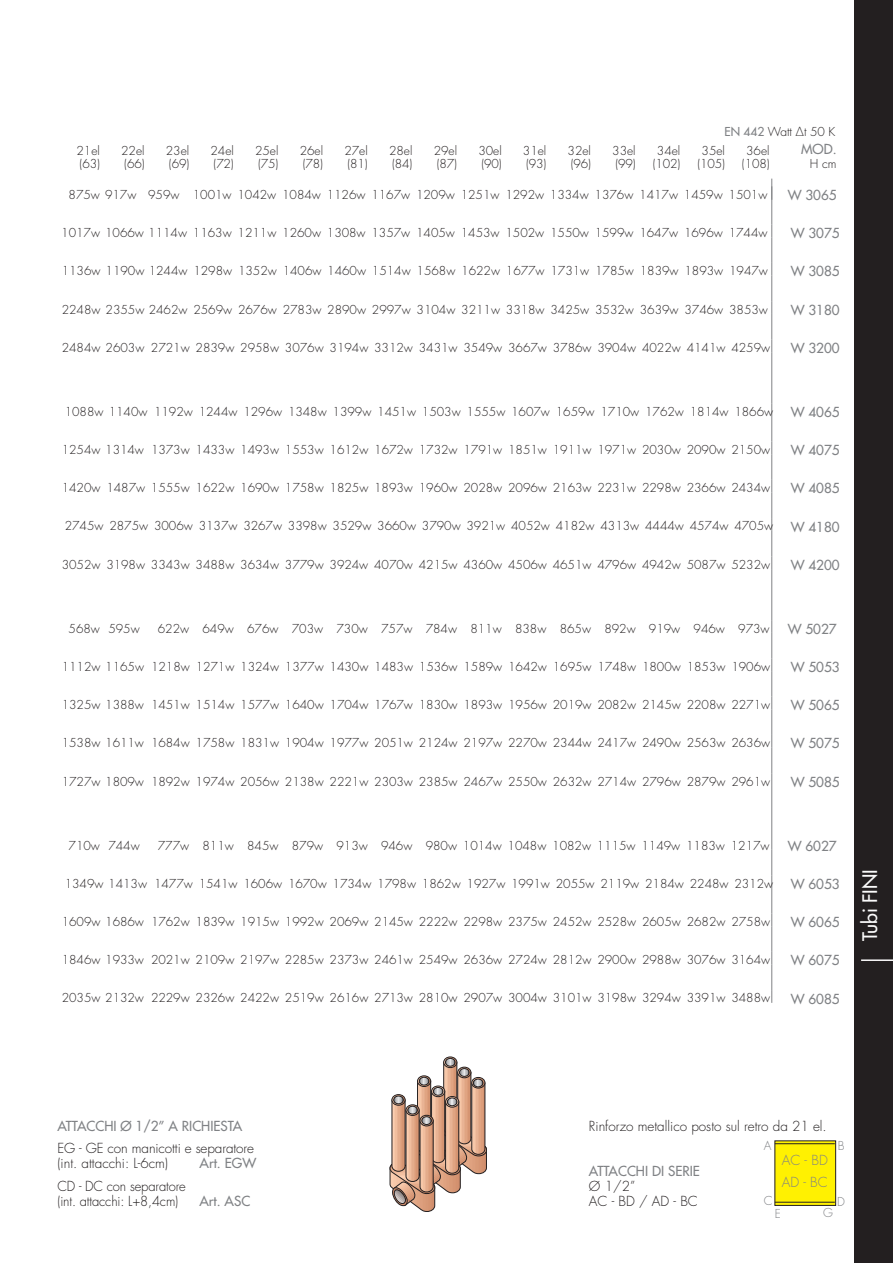
<style>
.page{position:relative;width:893px;height:1263px;background:#fff}
.page>*{position:absolute;margin:0;border:0;box-sizing:border-box;transform-origin:0 0}
.t1{font:500 19.5px "Futura Std";color:#fafafa}
.t2{font:500 13.5px "Futura Std";color:#808285}
.t3{font:300 13.5px/15px "Futura Std";letter-spacing:-.005em;color:#231f20}
.t4{font:300 13.5px/15.3px "Futura Std";letter-spacing:-.005em;color:#231f20;scale:.96 1}
.t5{font:300 13.5px/22.5px "Futura Std";color:#808285}
.t6{font:300 12px "Futura Std";color:#231f20}
.t7{font:300 12px "Futura Std";color:#808285}
.s1{font-weight:500;color:#808285}
</style>
<div class="page">
<svg style="left:390px;top:1057px;width:97px;height:155px"></svg>
<div style="left:422px;top:1117px;width:9px;height:7px;border:1px solid #231f20;border-radius:50%"></div>
<div style="left:774px;top:1140px;width:62px;height:66px;background:#fff101;border:1px solid #231f20"></div>
<hr style="left:775px;top:1143px;width:60px;height:1px;background:#231f20">
<hr style="left:775px;top:1202px;width:60px;height:1px;background:#231f20">
<div style="left:855px;top:0;width:38px;height:1263px;background:#231f20"></div>
<hr style="left:861px;top:959px;width:32px;height:2px;background:#fafafa">
<svg style="left:771px;top:179px;width:1px;height:173px"></svg>
<hr style="left:771px;top:352px;width:1px;height:51px;background:#808285">
<svg style="left:771px;top:403px;width:1px;height:166px"></svg>
<hr style="left:771px;top:569px;width:1px;height:51px;background:#808285">
<svg style="left:771px;top:620px;width:1px;height:166px"></svg>
<hr style="left:771px;top:786px;width:1px;height:51px;background:#808285">
<svg style="left:771px;top:837px;width:1px;height:166px"></svg>
<p class="t6" style="left:725px;top:125px;width:112px"><span class="s1">EN 442</span> Watt ∆t 50 K</p>
<p class="t6" style="left:77px;top:144px;width:25px">21el</p>
<p class="t6" style="left:121px;top:144px;width:25px">22el</p>
<p class="t6" style="left:166px;top:144px;width:25px">23el</p>
<p class="t6" style="left:210px;top:144px;width:25px">24el</p>
<p class="t6" style="left:255px;top:144px;width:25px">25el</p>
<p class="t6" style="left:300px;top:144px;width:25px">26el</p>
<p class="t6" style="left:344px;top:144px;width:25px">27el</p>
<p class="t6" style="left:389px;top:144px;width:25px">28el</p>
<p class="t6" style="left:434px;top:144px;width:25px">29el</p>
<p class="t6" style="left:478px;top:144px;width:25px">30el</p>
<p class="t6" style="left:523px;top:144px;width:25px">31el</p>
<p class="t6" style="left:568px;top:144px;width:25px">32el</p>
<p class="t6" style="left:612px;top:144px;width:25px">33el</p>
<p class="t6" style="left:657px;top:144px;width:25px">34el</p>
<p class="t6" style="left:701px;top:144px;width:25px">35el</p>
<p class="t6" style="left:746px;top:144px;width:25px">36el</p>
<p class="t2" style="left:801px;top:141px;width:37px">MOD.</p>
<p class="t6" style="left:80px;top:156px;width:66px">(63) (66)</p>
<p class="t6" style="left:169px;top:156px;width:66px">(69) (72)</p>
<p class="t6" style="left:258px;top:156px;width:66px">(75) (78)</p>
<p class="t6" style="left:347px;top:156px;width:66px">(81) (84)</p>
<p class="t6" style="left:437px;top:156px;width:66px">(87) (90)</p>
<p class="t6" style="left:526px;top:156px;width:66px">(93) (96)</p>
<p class="t6" style="left:615px;top:156px;width:66px">(99) (102)</p>
<p class="t6" style="left:697px;top:156px;width:29px">(105)</p>
<p class="t6" style="left:742px;top:156px;width:29px">(108)</p>
<p class="t6" style="left:810px;top:156px;width:28px">H cm</p>
<p class="t6" style="left:69px;top:187px;width:700px">875w 917w 959w 1001w 1042w 1084w 1126w 1167w 1209w 1251w 1292w 1334w 1376w 1417w 1459w 1501w</p>
<p class="t2" style="left:788px;top:186px;width:50px">W 3065</p>
<p class="t6" style="left:61px;top:225px;width:708px">1017w 1066w 1114w 1163w 1211w 1260w 1308w 1357w 1405w 1453w 1502w 1550w 1599w 1647w 1696w 1744w</p>
<p class="t2" style="left:791px;top:225px;width:50px">W 3075</p>
<p class="t6" style="left:62px;top:264px;width:708px">1136w 1190w 1244w 1298w 1352w 1406w 1460w 1514w 1568w 1622w 1677w 1731w 1785w 1839w 1893w 1947w</p>
<p class="t2" style="left:791px;top:263px;width:50px">W 3085</p>
<p class="t6" style="left:62px;top:302px;width:708px">2248w 2355w 2462w 2569w 2676w 2783w 2890w 2997w 3104w 3211w 3318w 3425w 3532w 3639w 3746w 3853w</p>
<p class="t2" style="left:791px;top:301px;width:50px">W 3180</p>
<p class="t6" style="left:62px;top:340px;width:710px">2484w 2603w 2721w 2839w 2958w 3076w 3194w 3312w 3431w 3549w 3667w 3786w 3904w 4022w 4141w 4259w</p>
<p class="t2" style="left:791px;top:339px;width:50px">W 3200</p>
<p class="t6" style="left:65px;top:404px;width:710px">1088w 1140w 1192w 1244w 1296w 1348w 1399w 1451w 1503w 1555w 1607w 1659w 1710w 1762w 1814w 1866w</p>
<p class="t2" style="left:791px;top:403px;width:50px">W 4065</p>
<p class="t6" style="left:62px;top:442px;width:710px">1254w 1314w 1373w 1433w 1493w 1553w 1612w 1672w 1732w 1791w 1851w 1911w 1971w 2030w 2090w 2150w</p>
<p class="t2" style="left:791px;top:442px;width:50px">W 4075</p>
<p class="t6" style="left:62px;top:480px;width:710px">1420w 1487w 1555w 1622w 1690w 1758w 1825w 1893w 1960w 2028w 2096w 2163w 2231w 2298w 2366w 2434w</p>
<p class="t2" style="left:791px;top:480px;width:50px">W 4085</p>
<p class="t6" style="left:65px;top:519px;width:710px">2745w 2875w 3006w 3137w 3267w 3398w 3529w 3660w 3790w 3921w 4052w 4182w 4313w 4444w 4574w 4705w</p>
<p class="t2" style="left:791px;top:518px;width:50px">W 4180</p>
<p class="t6" style="left:62px;top:557px;width:710px">3052w 3198w 3343w 3488w 3634w 3779w 3924w 4070w 4215w 4360w 4506w 4651w 4796w 4942w 5087w 5232w</p>
<p class="t2" style="left:791px;top:556px;width:50px">W 4200</p>
<p class="t6" style="left:69px;top:621px;width:73px">568w 595w</p>
<p class="t6" style="left:158px;top:621px;width:613px">622w 649w 676w 703w 730w 757w 784w 811w 838w 865w 892w 919w 946w 973w</p>
<p class="t2" style="left:788px;top:620px;width:50px">W 5027</p>
<p class="t6" style="left:62px;top:659px;width:710px">1112w 1165w 1218w 1271w 1324w 1377w 1430w 1483w 1536w 1589w 1642w 1695w 1748w 1800w 1853w 1906w</p>
<p class="t2" style="left:791px;top:658px;width:50px">W 5053</p>
<p class="t6" style="left:62px;top:697px;width:710px">1325w 1388w 1451w 1514w 1577w 1640w 1704w 1767w 1830w 1893w 1956w 2019w 2082w 2145w 2208w 2271w</p>
<p class="t2" style="left:791px;top:697px;width:50px">W 5065</p>
<p class="t6" style="left:62px;top:736px;width:710px">1538w 1611w 1684w 1758w 1831w 1904w 1977w 2051w 2124w 2197w 2270w 2344w 2417w 2490w 2563w 2636w</p>
<p class="t2" style="left:791px;top:735px;width:50px">W 5075</p>
<p class="t6" style="left:62px;top:774px;width:710px">1727w 1809w 1892w 1974w 2056w 2138w 2221w 2303w 2385w 2467w 2550w 2632w 2714w 2796w 2879w 2961w</p>
<p class="t2" style="left:791px;top:773px;width:50px">W 5085</p>
<p class="t6" style="left:69px;top:838px;width:73px">710w 744w</p>
<p class="t6" style="left:158px;top:838px;width:613px">777w 811w 845w 879w 913w 946w 980w 1014w 1048w 1082w 1115w 1149w 1183w 1217w</p>
<p class="t2" style="left:788px;top:837px;width:50px">W 6027</p>
<p class="t6" style="left:65px;top:876px;width:710px">1349w 1413w 1477w 1541w 1606w 1670w 1734w 1798w 1862w 1927w 1991w 2055w 2119w 2184w 2248w 2312w</p>
<p class="t2" style="left:791px;top:875px;width:50px">W 6053</p>
<p class="t6" style="left:62px;top:914px;width:710px">1609w 1686w 1762w 1839w 1915w 1992w 2069w 2145w 2222w 2298w 2375w 2452w 2528w 2605w 2682w 2758w</p>
<p class="t2" style="left:791px;top:913px;width:50px">W 6065</p>
<p class="t6" style="left:62px;top:952px;width:710px">1846w 1933w 2021w 2109w 2197w 2285w 2373w 2461w 2549w 2636w 2724w 2812w 2900w 2988w 3076w 3164w</p>
<p class="t2" style="left:791px;top:952px;width:50px">W 6075</p>
<p class="t6" style="left:62px;top:991px;width:710px">2035w 2132w 2229w 2326w 2422w 2519w 2616w 2713w 2810w 2907w 3004w 3101w 3198w 3294w 3391w 3488w</p>
<p class="t2" style="left:791px;top:990px;width:50px">W 6085</p>
<h1 class="t1" style="left:858px;top:941px;width:73px;rotate:-90deg">TUBI FINI</h1>
<p class="t2" style="left:57px;top:1117px;width:17px">ATTACCHI</p>
<p class="t2" style="left:121px;top:1117px;width:123px">Ø 1/2” A RICHIESTA</p>
<p class="t3" style="left:57px;top:1141px;width:198px">EG - GE con manicotti e separatore (int. attacchi: L-6cm)</p>
<p class="t2" style="left:199px;top:1154px;width:58px">ART. EGW</p>
<p class="t4" style="left:57px;top:1178px;width:135px">CD - DC con separatore (int. attacchi: L+8,4cm)</p>
<p class="t2" style="left:199px;top:1192px;width:52px">ART. ASC</p>
<p class="t3" style="left:589px;top:1118px;width:239px">Rinforzo metallico posto sul retro da 21 el.</p>
<p class="t2" style="left:589px;top:1162px;width:17px">ATTACCHI</p>
<p class="t2" style="left:652px;top:1162px;width:49px">DI SERIE</p>
<p class="t3" style="left:589px;top:1178px;width:110px">ø 1/2”<br>AC - BD / AD - BC</p>
<p class="t7" style="left:764px;top:1139px;width:9px">A</p>
<p class="t7" style="left:838px;top:1139px;width:8px">B</p>
<p class="t5" style="left:782px;top:1149px;width:47px">AC - BD<br>AD - BC</p>
<p class="t7" style="left:764px;top:1193px;width:10px">C</p>
<p class="t7" style="left:837px;top:1194px;width:9px">D</p>
<p class="t7" style="left:775px;top:1206px;width:8px">E</p>
<p class="t7" style="left:823px;top:1205px;width:11px">G</p>
</div>
